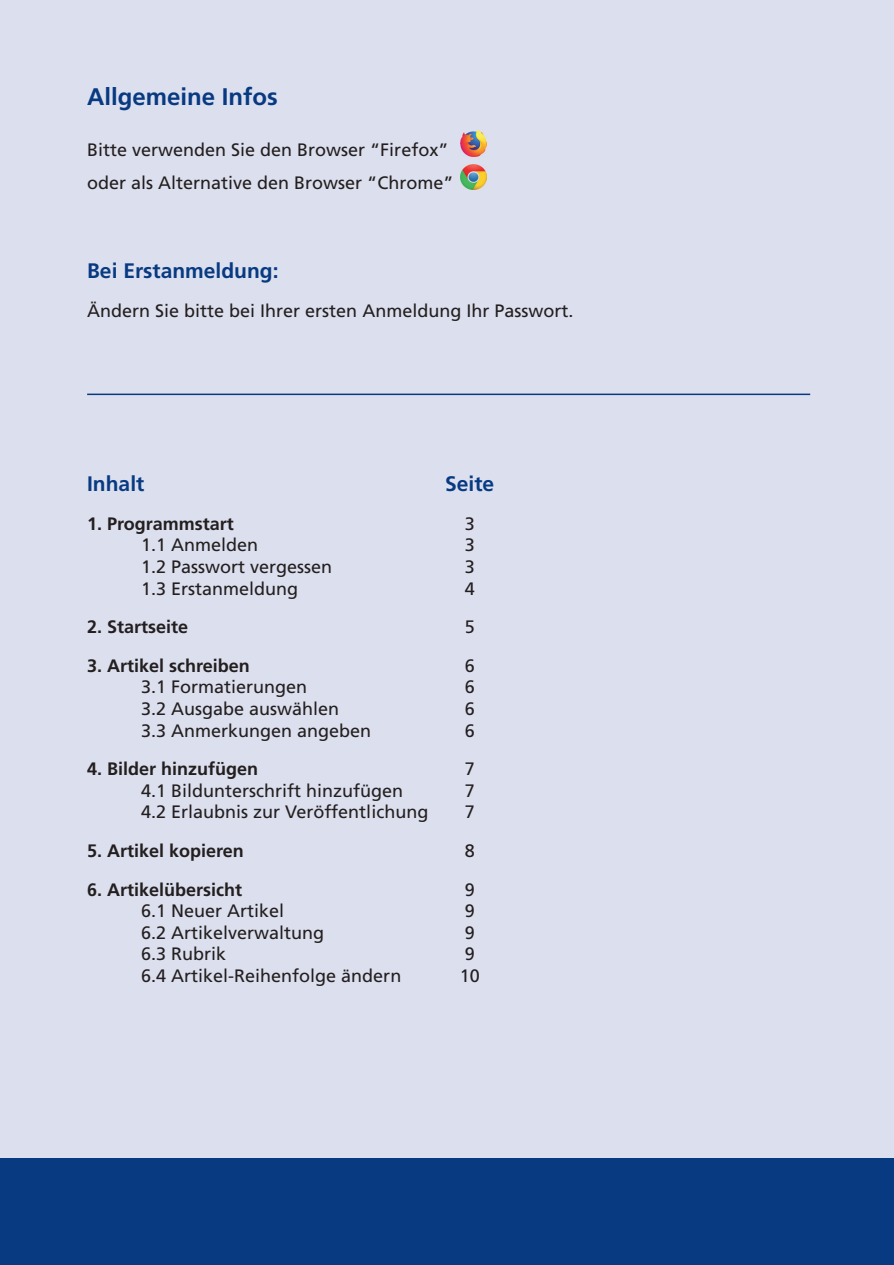
<style>
.page{position:relative;width:894px;height:1265px;background:#dcdfed}
.page>*{position:absolute;margin:0;border:0;box-sizing:border-box;transform-origin:0 0}
.t1{font:700 24px "Frutiger";color:#083a82}
.t2{font:700 21px "Frutiger";color:#083a82}
.t3{font:18px/33.3px "Frutiger";color:#231f20}
.t4{font:700 18px "Frutiger";color:#231f20}
</style>
<div class="page">
<div style="left:0;top:1159px;width:894px;height:106px;background:#083a82"></div>
<hr style="left:87px;top:394px;width:723px;height:1px;background:#083a82">
<img style="left:461px;top:130px;width:25px;height:26px">
<img style="left:461px;top:164px;width:25px;height:25px">
<h1 class="t1" style="left:87px;top:83px;width:192px">Allgemeine Infos</h1>
<p class="t3" style="left:87px;top:133px;width:368px">Bitte verwenden Sie den Browser “Firefox” oder als Alternative den Browser “Chrome”</p>
<p class="t2" style="left:87px;top:259px;width:193px">Bei Erstanmeldung:</p>
<p class="t3" style="left:87px;top:294px;width:488px">Ändern Sie bitte bei Ihrer ersten Anmeldung Ihr Passwort.</p>
<p class="t2" style="left:87px;top:471px;width:59px">Inhalt</p>
<p class="t2" style="left:445px;top:471px;width:51px">Seite</p>
<p class="t4" style="left:87px;top:513px;width:148px">1. Programmstart</p>
<p class="t3" style="left:465px;top:507px;width:12px">3</p>
<p class="t3" style="left:141px;top:528px;width:119px">1.1 Anmelden</p>
<p class="t3" style="left:465px;top:528px;width:12px">3</p>
<p class="t3" style="left:141px;top:550px;width:193px">1.2 Passwort vergessen</p>
<p class="t3" style="left:465px;top:550px;width:12px">3</p>
<p class="t3" style="left:141px;top:571px;width:159px">1.3 Erstanmeldung</p>
<p class="t3" style="left:465px;top:571px;width:12px">4</p>
<p class="t4" style="left:87px;top:616px;width:103px">2. Startseite</p>
<p class="t3" style="left:465px;top:610px;width:12px">5</p>
<p class="t4" style="left:87px;top:655px;width:164px">3. Artikel schreiben</p>
<p class="t3" style="left:465px;top:649px;width:12px">6</p>
<p class="t3" style="left:141px;top:670px;width:168px">3.1 Formatierungen</p>
<p class="t3" style="left:465px;top:670px;width:12px">6</p>
<p class="t3" style="left:141px;top:692px;width:200px">3.2 Ausgabe auswählen</p>
<p class="t3" style="left:465px;top:692px;width:12px">6</p>
<p class="t3" style="left:141px;top:713px;width:232px">3.3 Anmerkungen angeben</p>
<p class="t3" style="left:465px;top:713px;width:12px">6</p>
<p class="t4" style="left:87px;top:758px;width:173px">4. Bilder hinzufügen</p>
<p class="t3" style="left:465px;top:752px;width:12px">7</p>
<p class="t3" style="left:141px;top:774px;width:264px">4.1 Bildunterschrift hinzufügen</p>
<p class="t3" style="left:465px;top:774px;width:12px">7</p>
<p class="t3" style="left:141px;top:795px;width:289px">4.2 Erlaubnis zur Veröffentlichung</p>
<p class="t3" style="left:465px;top:795px;width:12px">7</p>
<p class="t4" style="left:87px;top:840px;width:158px">5. Artikel kopieren</p>
<p class="t3" style="left:465px;top:834px;width:12px">8</p>
<p class="t4" style="left:87px;top:879px;width:157px">6. Artikelübersicht</p>
<p class="t3" style="left:465px;top:872px;width:12px">9</p>
<p class="t3" style="left:141px;top:894px;width:145px">6.1 Neuer Artikel</p>
<p class="t3" style="left:465px;top:894px;width:12px">9</p>
<p class="t3" style="left:141px;top:916px;width:185px">6.2 Artikelverwaltung</p>
<p class="t3" style="left:465px;top:916px;width:12px">9</p>
<p class="t3" style="left:141px;top:937px;width:87px">6.3 Rubrik</p>
<p class="t3" style="left:465px;top:937px;width:12px">9</p>
<p class="t3" style="left:141px;top:959px;width:262px">6.4 Artikel-Reihenfolge ändern</p>
<p class="t3" style="left:460px;top:959px;width:22px">10</p>
</div>
